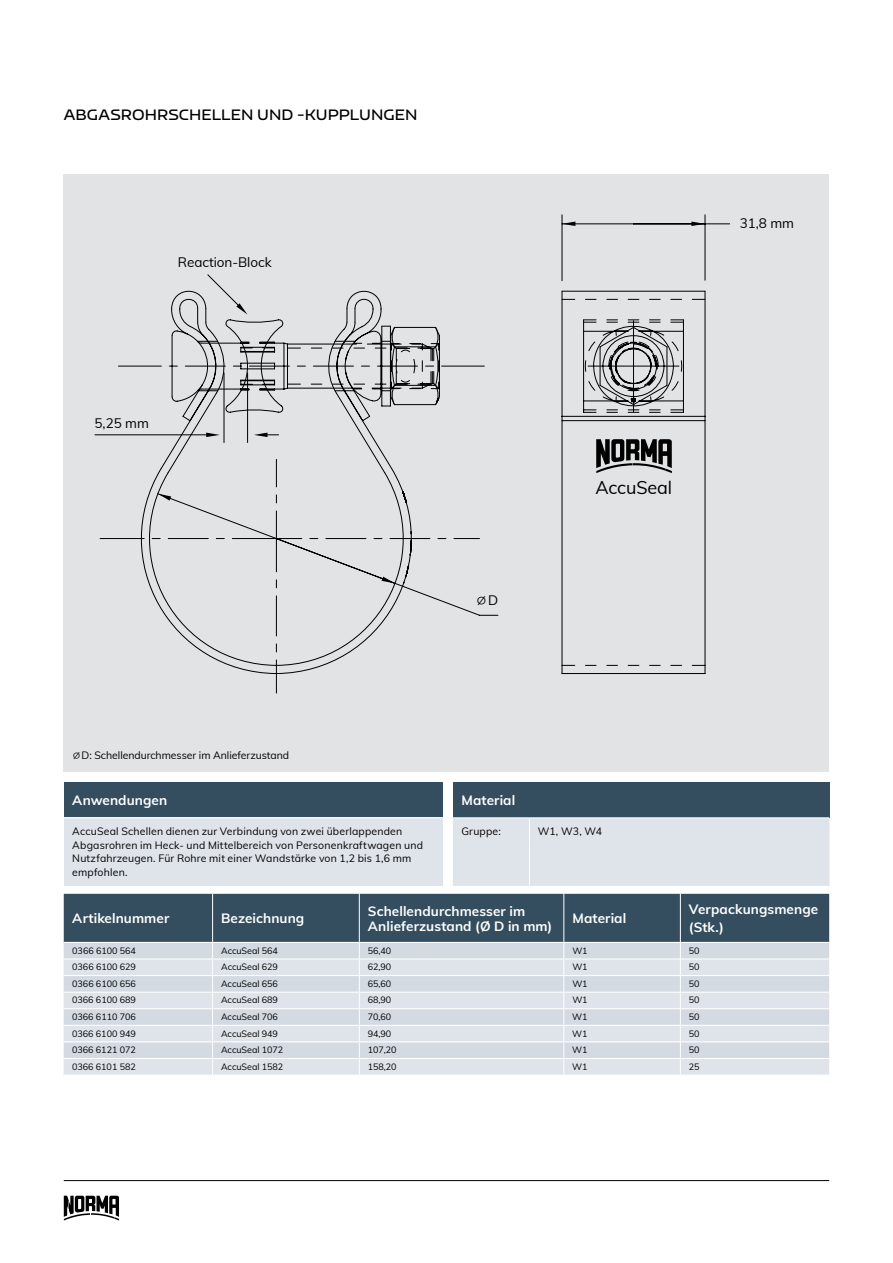
<style>
.page{position:relative;width:893px;height:1263px;background:#fff}
.page>*{position:absolute;margin:0;border:0;box-sizing:border-box;transform-origin:0 0}
.t1{font:18px "Muli";letter-spacing:-.005em;color:#000}
.t2{font:600 15px "Nizzoli";letter-spacing:.005em;color:#000}
.t3{font:700 13.5px/15px "Muli";letter-spacing:.005em;color:#fff}
.t4{font:13.5px "Muli";letter-spacing:-.005em;color:#000}
.t5{font:10.5px/13.5px "Muli";letter-spacing:.015em;color:#000}
.t6{font:10.5px "Muli";letter-spacing:-.005em;color:#000}
.t7{font:9px "Muli";letter-spacing:-.005em;color:#000}
</style>
<div class="page">
<div style="left:64px;top:174px;width:765px;height:598px;background:#e2e3e4"></div>
<svg style="left:107px;top:290px;width:388px;height:383px"></svg>
<svg style="left:197px;top:326px;width:243px;height:258px"></svg>
<hr style="left:95px;top:434px;width:111px;height:1px;background:#000">
<svg style="left:206px;top:433px;width:14px;height:4px"></svg>
<svg style="left:207px;top:274px;width:40px;height:40px"></svg>
<svg style="left:254px;top:433px;width:25px;height:4px"></svg>
<svg style="left:561px;top:214px;width:168px;height:67px"></svg>
<svg style="left:495px;top:290px;width:211px;height:383px"></svg>
<svg style="left:197px;top:330px;width:455px;height:73px"></svg>
<svg style="left:64px;top:894px;width:765px;height:180px;background:#aeb9c2"></svg>
<hr style="left:359px;top:942px;width:205px;height:1px;background:#fff">
<hr style="left:359px;top:958px;width:205px;height:1px;background:#fff">
<hr style="left:359px;top:975px;width:205px;height:1px;background:#fff">
<hr style="left:359px;top:992px;width:205px;height:1px;background:#fff">
<hr style="left:359px;top:1008px;width:205px;height:1px;background:#fff">
<hr style="left:359px;top:1025px;width:205px;height:1px;background:#fff">
<hr style="left:359px;top:1041px;width:205px;height:1px;background:#fff">
<hr style="left:359px;top:1058px;width:205px;height:1px;background:#fff">
<div style="left:64px;top:782px;width:378px;height:36px;background:#354e5f"></div>
<div style="left:64px;top:818px;width:378px;height:68px;background:#dfe4ea"></div>
<hr style="left:64px;top:817px;width:378px;height:1px;background:#fff">
<div style="left:453px;top:782px;width:376px;height:36px;background:#354e5f"></div>
<hr style="left:453px;top:817px;width:76px;height:1px;background:#fff">
<hr style="left:529px;top:817px;width:300px;height:1px;background:#fff">
<div style="left:453px;top:818px;width:376px;height:68px;background:#dfe4ea"></div>
<hr style="left:529px;top:845px;width:1px;height:41px;background:#fff">
<svg style="left:64px;top:1196px;width:55px;height:24px"></svg>
<hr style="left:64px;top:1180px;width:765px;height:1px;background:#000">
<svg style="left:596px;top:439px;width:76px;height:34px"></svg>
<h2 class="t2" style="left:64px;top:105px;width:355px">ABGASROHRSCHELLEN UND -KUPPLUNGEN</h2>
<h3 class="t4" style="left:178px;top:252px;width:95px">Reaction-Block</h3>
<h3 class="t4" style="left:95px;top:413px;width:56px">5,25 mm</h3>
<h3 class="t4" style="left:478px;top:591px;width:22px">∅ D</h3>
<h1 class="t1" style="left:595px;top:474px;width:78px">AccuSeal</h1>
<p class="t6" style="left:73px;top:747px;width:217px">∅ D: Schellendurchmesser im Anlieferzustand</p>
<h3 class="t3" style="left:72px;top:792px;width:96px">Anwendungen</h3>
<p class="t5" style="left:72px;top:824px;width:352px">AccuSeal Schellen dienen zur Verbindung von zwei überlappenden Abgasrohren im Heck- und Mittelbereich von Personenkraftwagen und Nutzfahrzeugen. Für Rohre mit einer Wandstärke von 1,2 bis 1,6 mm empfohlen.</p>
<h3 class="t3" style="left:461px;top:792px;width:55px">Material</h3>
<p class="t5" style="left:461px;top:824px;width:41px">Gruppe:</p>
<p class="t5" style="left:538px;top:824px;width:66px">W1, W3, W4</p>
<h3 class="t4" style="left:740px;top:213px;width:56px">31,8 mm</h3>
<h3 class="t3" style="left:72px;top:910px;width:99px">Artikelnummer</h3>
<h3 class="t3" style="left:221px;top:910px;width:85px">Bezeichnung</h3>
<h3 class="t3" style="left:368px;top:903px;width:186px">Schellendurchmesser im<br>Anlieferzustand (Ø D in mm)</h3>
<h3 class="t3" style="left:572px;top:910px;width:55px">Material</h3>
<h3 class="t3" style="left:689px;top:900px;width:131px;line-height:18px">Verpackungsmenge (Stk.)</h3>
<p class="t7" style="left:72px;top:944px;width:65px">0366 6100 564</p>
<p class="t7" style="left:221px;top:944px;width:58px">AccuSeal 564</p>
<p class="t7" style="left:368px;top:944px;width:25px">56,40</p>
<p class="t7" style="left:572px;top:944px;width:17px">W1</p>
<p class="t7" style="left:689px;top:944px;width:12px">50</p>
<p class="t7" style="left:72px;top:960px;width:65px">0366 6100 629</p>
<p class="t7" style="left:221px;top:960px;width:58px">AccuSeal 629</p>
<p class="t7" style="left:368px;top:960px;width:25px">62,90</p>
<p class="t7" style="left:572px;top:960px;width:17px">W1</p>
<p class="t7" style="left:689px;top:960px;width:12px">50</p>
<p class="t7" style="left:72px;top:977px;width:65px">0366 6100 656</p>
<p class="t7" style="left:221px;top:977px;width:58px">AccuSeal 656</p>
<p class="t7" style="left:368px;top:977px;width:25px">65,60</p>
<p class="t7" style="left:572px;top:977px;width:17px">W1</p>
<p class="t7" style="left:689px;top:977px;width:12px">50</p>
<p class="t7" style="left:72px;top:994px;width:65px">0366 6100 689</p>
<p class="t7" style="left:221px;top:994px;width:58px">AccuSeal 689</p>
<p class="t7" style="left:368px;top:994px;width:25px">68,90</p>
<p class="t7" style="left:572px;top:994px;width:17px">W1</p>
<p class="t7" style="left:689px;top:994px;width:12px">50</p>
<p class="t7" style="left:72px;top:1010px;width:65px">0366 6110 706</p>
<p class="t7" style="left:221px;top:1010px;width:58px">AccuSeal 706</p>
<p class="t7" style="left:368px;top:1010px;width:25px">70,60</p>
<p class="t7" style="left:572px;top:1010px;width:17px">W1</p>
<p class="t7" style="left:689px;top:1010px;width:12px">50</p>
<p class="t7" style="left:72px;top:1027px;width:65px">0366 6100 949</p>
<p class="t7" style="left:221px;top:1027px;width:58px">AccuSeal 949</p>
<p class="t7" style="left:368px;top:1027px;width:25px">94,90</p>
<p class="t7" style="left:572px;top:1027px;width:17px">W1</p>
<p class="t7" style="left:689px;top:1027px;width:12px">50</p>
<p class="t7" style="left:72px;top:1043px;width:65px">0366 6121 072</p>
<p class="t7" style="left:221px;top:1043px;width:64px">AccuSeal 1072</p>
<p class="t7" style="left:368px;top:1043px;width:30px">107,20</p>
<p class="t7" style="left:572px;top:1043px;width:17px">W1</p>
<p class="t7" style="left:689px;top:1043px;width:12px">50</p>
<p class="t7" style="left:72px;top:1060px;width:65px">0366 6101 582</p>
<p class="t7" style="left:221px;top:1060px;width:64px">AccuSeal 1582</p>
<p class="t7" style="left:368px;top:1060px;width:30px">158,20</p>
<p class="t7" style="left:572px;top:1060px;width:17px">W1</p>
<p class="t7" style="left:689px;top:1060px;width:12px">25</p>
</div>
